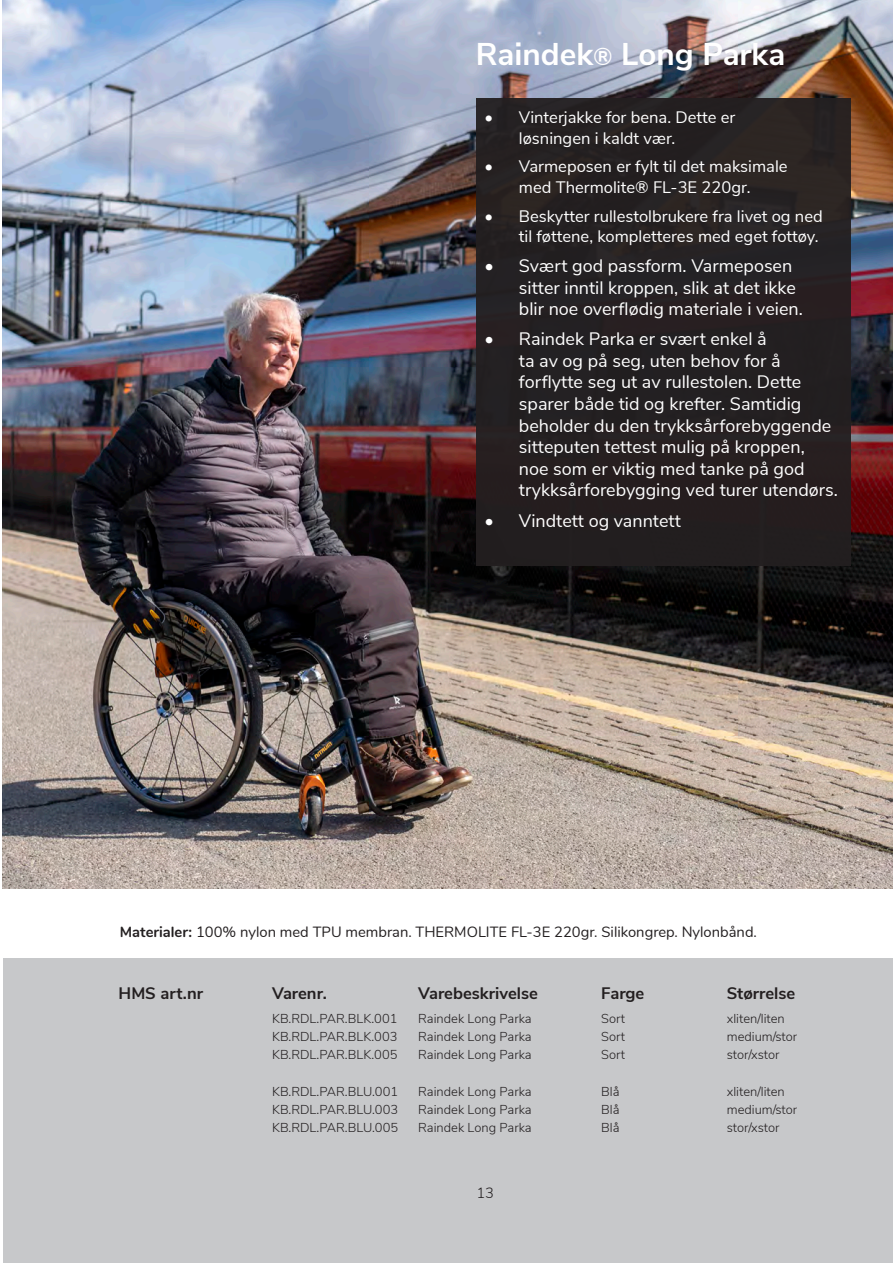
<style>
.page{position:relative;width:893px;height:1263px;background:#fff}
.page>*{position:absolute;margin:0;border:0;box-sizing:border-box;transform-origin:0 0}
.t1{font:700 31.35px "Nunito Sans";color:#fff}
.t2{font:18px/21.6px "Nunito Sans";color:#fff}
.t3{font:16.65px/20.2px "Nunito Sans";color:#fff}
.t4{font:700 16.65px "Nunito Sans";color:#231f20}
.t5{font:14.7px "Nunito";color:#231f20}
.t6{font:300 14.7px "Nunito Sans";color:#231f20}
.t7{font:300 12.9px "Nunito Sans";color:#231f20}
.s1{font-weight:600;font-size:24px}
.s2{font-weight:700}
</style>
<div class="page">
<div style="left:3px;top:958px;width:890px;height:305px;background:#c7c8ca"></div>
<img style="left:2px;top:0;width:891px;height:888px">
<div style="left:476px;top:98px;width:375px;height:467px;background:#231f20"></div>
<p class="t1" style="left:476px;top:31px;width:311px">Raindek<span class="s1">®</span> Long Parka</p>
<p class="t3" style="left:519px;top:106px;width:218px;text-indent:-34px">• Vinterjakke for bena. Dette er løsningen i kaldt vær.</p>
<p class="t3" style="left:484px;top:156px;width:305px;text-align:center">• Varmeposen er fylt til det maksimale med Thermolite® FL-3E 220gr.</p>
<p class="t3" style="left:484px;top:205px;width:340px;text-align:right">• Beskytter rullestolbrukere fra livet og ned til føttene, kompletteres med eget fottøy.</p>
<p class="t2" style="left:519px;top:254px;width:285px;text-indent:-34px">• Svært god passform. Varmeposen sitter inntil kroppen, slik at det ikke blir noe overflødig materiale i veien.</p>
<p class="t2" style="left:519px;top:327px;width:320px;text-indent:-34px">• Raindek Parka er svært enkel å<br>ta av og på seg, uten behov for å forflytte seg ut av rullestolen. Dette sparer både tid og krefter. Samtidig beholder du den trykksårforebyggende sitteputen tettest mulig på kroppen, noe som er viktig med tanke på god trykksårforebygging ved turer utendørs.</p>
<p class="t2" style="left:484px;top:508px;width:198px">• Vindtett og vanntett</p>
<p class="t5" style="left:120px;top:921px;width:639px"><span class="s2">Materialer:</span> 100% nylon med TPU membran. THERMOLITE FL-3E 220gr. Silikongrep. Nylonbånd.</p>
<p class="t4" style="left:119px;top:981px;width:86px">HMS art.nr</p>
<p class="t4" style="left:272px;top:981px;width:56px">Varenr.</p>
<p class="t4" style="left:418px;top:981px;width:121px">Varebeskrivelse</p>
<p class="t4" style="left:601px;top:981px;width:45px">Farge</p>
<p class="t4" style="left:727px;top:981px;width:70px">Størrelse</p>
<p class="t7" style="left:272px;top:1009px;width:127px">KB.RDL.PAR.BLK.001</p>
<p class="t7" style="left:418px;top:1009px;width:115px">Raindek Long Parka</p>
<p class="t7" style="left:601px;top:1009px;width:25px">Sort</p>
<p class="t7" style="left:727px;top:1009px;width:60px">xliten/liten</p>
<p class="t7" style="left:272px;top:1027px;width:127px">KB.RDL.PAR.BLK.003</p>
<p class="t7" style="left:418px;top:1027px;width:115px">Raindek Long Parka</p>
<p class="t7" style="left:601px;top:1027px;width:25px">Sort</p>
<p class="t7" style="left:727px;top:1027px;width:72px">medium/stor</p>
<p class="t7" style="left:272px;top:1045px;width:127px">KB.RDL.PAR.BLK.005</p>
<p class="t7" style="left:418px;top:1045px;width:115px">Raindek Long Parka</p>
<p class="t7" style="left:601px;top:1045px;width:25px">Sort</p>
<p class="t7" style="left:727px;top:1045px;width:54px">stor/xstor</p>
<p class="t7" style="left:272px;top:1082px;width:128px">KB.RDL.PAR.BLU.001</p>
<p class="t7" style="left:418px;top:1082px;width:115px">Raindek Long Parka</p>
<p class="t7" style="left:601px;top:1082px;width:20px">Blå</p>
<p class="t7" style="left:727px;top:1082px;width:60px">xliten/liten</p>
<p class="t7" style="left:272px;top:1100px;width:128px">KB.RDL.PAR.BLU.003</p>
<p class="t7" style="left:418px;top:1100px;width:115px">Raindek Long Parka</p>
<p class="t7" style="left:601px;top:1100px;width:20px">Blå</p>
<p class="t7" style="left:727px;top:1100px;width:72px">medium/stor</p>
<p class="t7" style="left:272px;top:1118px;width:128px">KB.RDL.PAR.BLU.005</p>
<p class="t7" style="left:418px;top:1118px;width:115px">Raindek Long Parka</p>
<p class="t7" style="left:601px;top:1118px;width:20px">Blå</p>
<p class="t7" style="left:727px;top:1118px;width:54px">stor/xstor</p>
<p class="t6" style="left:476px;top:1182px;width:19px">13</p>
</div>
